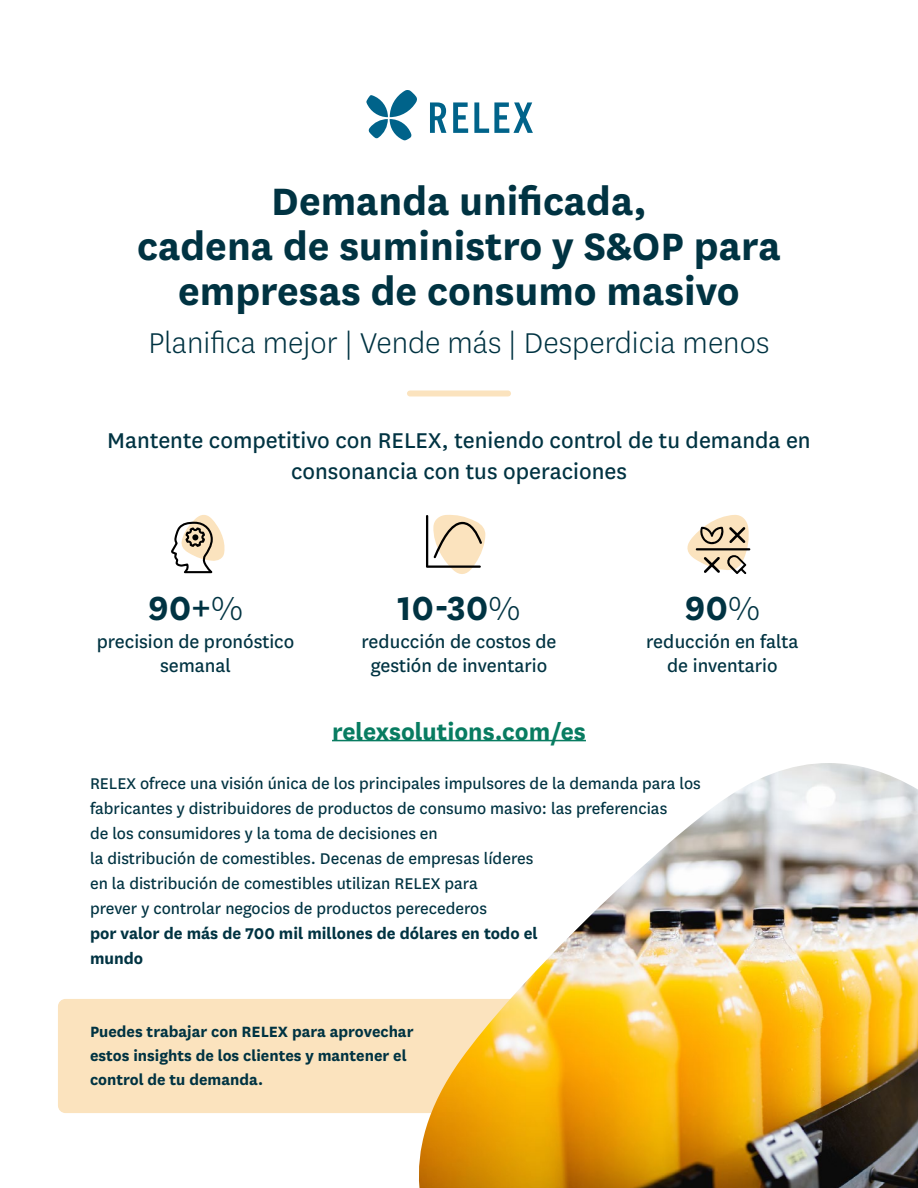
<style>
.page{position:relative;width:918px;height:1188px;background:#fff}
.page>*{position:absolute;margin:0;border:0;box-sizing:border-box;transform-origin:0 0}
.t1{font:700 44.55px/44.5px "National";color:#003342;text-align:center}
.t2{font:700 39px "National";color:#003342}
.t3{font:300 33.45px "National";color:#003342}
.t4{font:700 27px "National";color:#087c61}
.t5{font:25.05px/30.6px "National";color:#003342;text-align:center}
.t6{font:20.85px/23.7px "National";color:#003342;text-align:center}
.t7{font:18.15px/25px "National";color:#003342}
.t8{font:700 18.15px/25px "National";color:#003342}
.t9{font:700 17.4px/24.3px "National";color:#003342}
.s1{font-weight:300}
</style>
<div class="page">
<svg style="left:366px;top:90px;width:167px;height:50px"></svg>
<div style="left:410px;top:390px;width:98px;height:6px;background:#fbe3be"></div>
<div style="left:58px;top:999px;width:465px;height:114px;background:#fbe3be;border-radius:8px"></div>
<img style="left:419px;top:763px;width:499px;height:425px">
<svg style="left:687px;top:515px;width:63px;height:59px"></svg>
<svg style="left:426px;top:515px;width:60px;height:59px"></svg>
<svg style="left:171px;top:515px;width:54px;height:59px"></svg>
<hr style="left:332px;top:740px;width:254px;height:1px;background:#087c61">
<h1 class="t1" style="left:137px;top:176px;width:645px">Demanda unificada,<br>cadena de suministro y S&amp;OP para empresas de consumo masivo</h1>
<h3 class="t3" style="left:149px;top:322px;width:622px">Planifica mejor | Vende más | Desperdicia menos</h3>
<h3 class="t5" style="left:107px;top:424px;width:705px">Mantente competitivo con RELEX, teniendo control de tu demanda en consonancia con tus operaciones</h3>
<h2 class="t2" style="left:148px;top:581px;width:96px">90+<span class="s1">%</span></h2>
<p class="t6" style="left:97px;top:629px;width:199px">precision de pronóstico semanal</p>
<h2 class="t2" style="left:397px;top:581px;width:125px">10-30<span class="s1">%</span></h2>
<p class="t6" style="left:361px;top:629px;width:197px">reducción de costos de gestión de inventario</p>
<h3 class="t4" style="left:332px;top:712px;width:255px">relexsolutions.com/es</h3>
<h2 class="t2" style="left:685px;top:581px;width:77px">90<span class="s1">%</span></h2>
<p class="t6" style="left:646px;top:629px;width:154px">reducción en falta de inventario</p>
<p class="t7" style="left:90px;top:770px;width:612px">RELEX ofrece una visión única de los principales impulsores de la demanda para los fabricantes y distribuidores de productos de consumo masivo: las preferencias<br>de los consumidores y la toma de decisiones en<br>la distribución de comestibles. Decenas de empresas líderes<br>en la distribución de comestibles utilizan RELEX para<br>prever y controlar negocios de productos perecederos</p>
<p class="t8" style="left:90px;top:920px;width:449px">por valor de más de 700 mil millones de dólares en todo el mundo</p>
<p class="t9" style="left:90px;top:1018px;width:325px">Puedes trabajar con RELEX para aprovechar estos insights de los clientes y mantener el control de tu demanda.</p>
</div>
